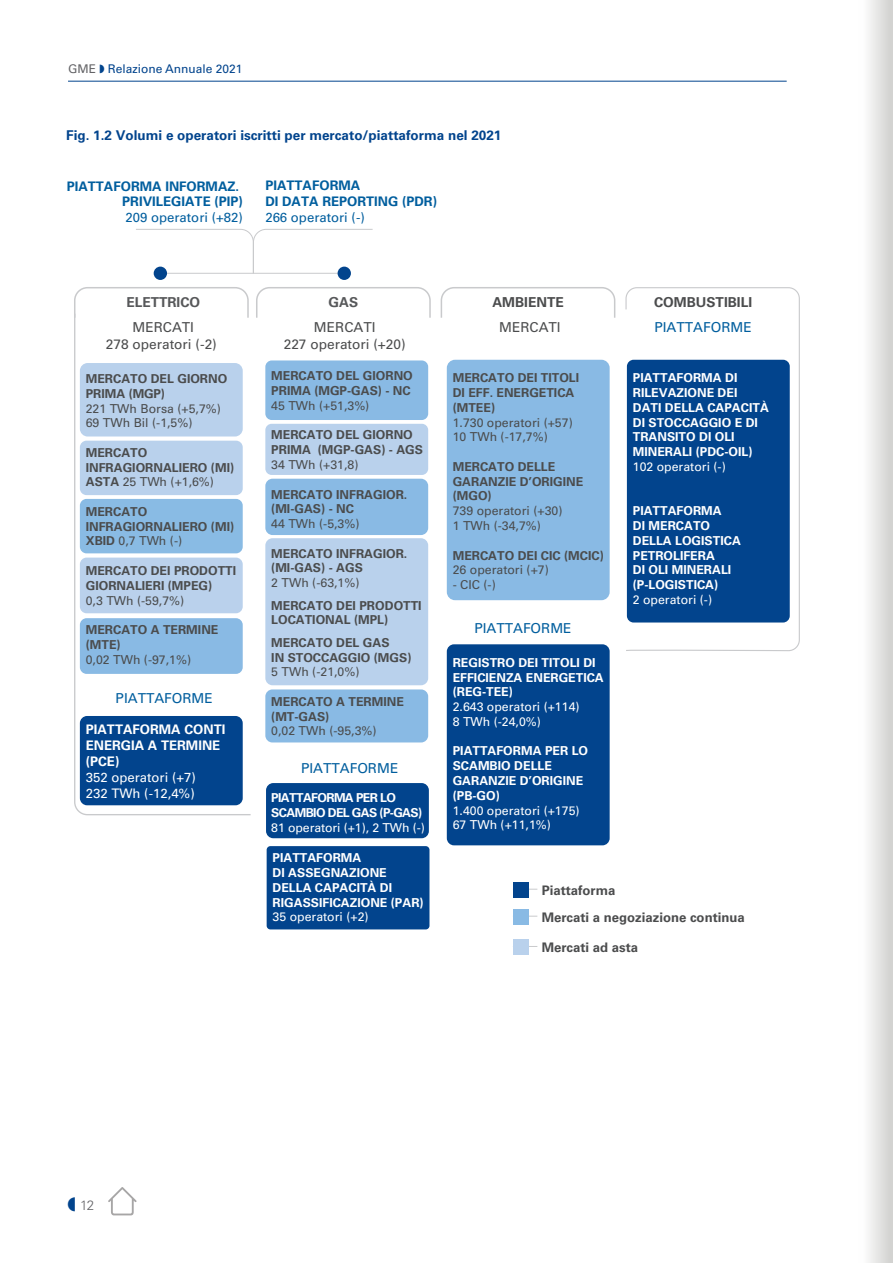
<style>
.page{position:relative;width:893px;height:1263px;background:#fff}
.page>*{position:absolute;margin:0;border:0;box-sizing:border-box;transform-origin:0 0}
.t1{font:13.65px/25px "Univers LT Std";color:#4b4c4d;text-align:center}
.t2{font:700 13.65px/25px "Univers LT Std";color:#4b4c4d;text-align:center}
.t3{font:13.65px "Univers LT Std";color:#005e9e}
.t4{font:700 13.65px/25px "Univers LT Std";color:#57585a;text-align:center}
.titolo_figure{font:700 13.5px "Univers LT Std";color:#02448d}
.t5{font:300 13.5px "Univers LT Std";color:#636366}
.t6{font:700 13.2px/15.8px "Univers LT Std";color:#005e9e}
.t7{font:700 13.2px/15.8px "Univers LT Std";color:#fff}
.t8{font:700 13.2px "Univers LT Std";color:#4b4c4d}
.t9{font:700 12.3px/14.7px "Univers LT Std";color:#4b4c4d}
.t10{font:700 12.3px/14.7px "Univers LT Std";color:#fff}
.t11{font:12.3px/14.7px "Univers LT Std";color:#4b4c4d}
.t12{font:700 12.3px/14.7px "Univers LT Std";letter-spacing:-.05em;color:#fff}
.t13{font:12px "Univers LT Std";color:#02448d}
.s1{color:#636366}
.s2{font-weight:400}
.s3{font-weight:400;color:#4b4c4d}
.s4{font-weight:700}
.s5{font-weight:700;color:#57585a}
.s6{font-weight:400;color:#005e9e}
</style>
<div class="page">
<hr style="left:68px;top:81px;width:719px;height:1px;background:#02448d">
<svg style="left:74px;top:319px;width:177px;height:497px"></svg>
<div style="left:80px;top:363px;width:163px;height:73px;background:#b9d1ec;border-radius:8px"></div>
<div style="left:80px;top:441px;width:163px;height:54px;background:#b9d1ec;border-radius:7px"></div>
<div style="left:80px;top:499px;width:163px;height:54px;background:#89bbe4;border-radius:7px"></div>
<div style="left:80px;top:558px;width:163px;height:55px;background:#bad1ec;border-radius:7px"></div>
<div style="left:80px;top:716px;width:163px;height:89px;background:#02448d;border-radius:7px"></div>
<svg style="left:74px;top:287px;width:175px;height:32px"></svg>
<div style="left:266px;top:783px;width:163px;height:55px;background:#02448d;border-radius:7px"></div>
<svg style="left:256px;top:287px;width:175px;height:31px"></svg>
<div style="left:265px;top:479px;width:163px;height:56px;background:#89bae4;border-radius:7px"></div>
<div style="left:265px;top:689px;width:163px;height:53px;background:#89bae4;border-radius:7px"></div>
<div style="left:265px;top:538px;width:163px;height:147px;background:#b9d1ec;border-radius:7px"></div>
<div style="left:265px;top:360px;width:163px;height:60px;background:#89bae4;border-radius:6px"></div>
<div style="left:265px;top:424px;width:163px;height:51px;background:#b9d1ec;border-radius:6px"></div>
<div style="left:154px;top:267px;width:13px;height:13px;background:#02448d;border-radius:50%"></div>
<div style="left:338px;top:267px;width:13px;height:13px;background:#02448d;border-radius:50%"></div>
<svg style="left:136px;top:229px;width:237px;height:45px"></svg>
<svg style="left:440px;top:287px;width:176px;height:31px"></svg>
<div style="left:447px;top:360px;width:163px;height:240px;background:#89bae4;border-radius:8px"></div>
<div style="left:447px;top:644px;width:163px;height:201px;background:#02448d;border-radius:7px"></div>
<svg style="left:625px;top:287px;width:175px;height:365px"></svg>
<div style="left:627px;top:360px;width:163px;height:262px;background:#02448d;border-radius:7px"></div>
<div style="left:267px;top:846px;width:162px;height:83px;background:#02448d;border-radius:4px"></div>
<div style="left:513px;top:909px;width:15px;height:15px;background:#89bae4"></div>
<div style="left:513px;top:939px;width:15px;height:16px;background:#b9d1ec"></div>
<div style="left:513px;top:882px;width:15px;height:16px;background:#02448d"></div>
<div style="left:859px;top:0;width:34px;height:1263px;background:linear-gradient(to right,#fff,#d1d1cf)"></div>
<svg style="left:108px;top:1187px;width:29px;height:28px"></svg>
<p class="t13" style="left:68px;top:62px;width:176px"><span class="s1">GME</span> ◗ Relazione Annuale 2021</p>
<p class="titolo_figure" style="left:66px;top:127px;width:437px">Fig. 1.2 Volumi e operatori iscritti per mercato/piattaforma nel 2021</p>
<p class="t6" style="left:122px;top:178px;width:122px;text-indent:-56px">PIATTAFORMA INFORMAZ.<br>PRIVILEGIATE (PIP)<br><span class="s2">209 operatori (+82)</span></p>
<p class="t6" style="left:265px;top:178px;width:173px">PIATTAFORMA<br>DI DATA REPORTING (PDR)<br><span class="s2">266 operatori (-)</span></p>
<p class="t4" style="left:126px;top:290px;width:75px">ELETTRICO<br><span class="s3">MERCATI</span></p>
<p class="t1" style="left:106px;top:331px;width:112px">278 operatori (-2)</p>
<p class="t11" style="left:86px;top:371px;width:143px"><span class="s4">MERCATO DEL GIORNO<br>PRIMA (MGP)<br></span>221 TWh Borsa (+5,7%)<br>69 TWh Bil (-1,5%)</p>
<p class="t9" style="left:86px;top:445px;width:150px">MERCATO<br>INFRAGIORNALIERO (MI)<br>ASTA <span class="s2">25 TWh (+1,6%)</span></p>
<p class="t9" style="left:86px;top:504px;width:150px">MERCATO<br>INFRAGIORNALIERO (MI)<br>XBID <span class="s2">0,7 TWh (-)</span></p>
<p class="t9" style="left:86px;top:563px;width:152px">MERCATO DEI PRODOTTI<br>GIORNALIERI (MPEG)<br><span class="s2">0,3 TWh (-59,7%)</span></p>
<p class="t9" style="left:86px;top:622px;width:134px">MERCATO A TERMINE (MTE)<br><span class="s2">0,02 TWh (-97,1%)</span></p>
<p class="t3" style="left:116px;top:690px;width:99px">PIATTAFORME</p>
<p class="t7" style="left:86px;top:722px;width:141px">PIATTAFORMA CONTI<br>ENERGIA A TERMINE (PCE)<br><span class="s2">352 operatori (+7)<br>232 TWh (-12,4%)</span></p>
<p class="t1" style="left:314px;top:290px;width:63px"><span class="s5">GAS<br></span>MERCATI</p>
<p class="t1" style="left:284px;top:331px;width:123px">227 operatori (+20)</p>
<p class="t9" style="left:271px;top:369px;width:143px">MERCATO DEL GIORNO<br>PRIMA (MGP-GAS) - NC<br><span class="s2">45 TWh (+51,3%)</span></p>
<p class="t9" style="left:271px;top:428px;width:153px">MERCATO DEL GIORNO<br>PRIMA (MGP-GAS) - AGS<br><span class="s2">34 TWh (+31,8)</span></p>
<p class="t9" style="left:271px;top:487px;width:138px">MERCATO INFRAGIOR. (MI-GAS) - NC<br><span class="s2">44 TWh (-5,3%)</span></p>
<p class="t9" style="left:271px;top:546px;width:138px">MERCATO INFRAGIOR. (MI-GAS) - AGS<br><span class="s2">2 TWh (-63,1%)</span></p>
<p class="t9" style="left:271px;top:598px;width:152px">MERCATO DEI PRODOTTI<br>LOCATIONAL (MPL)</p>
<p class="t9" style="left:271px;top:635px;width:142px">MERCATO DEL GAS<br>IN STOCCAGGIO (MGS)<br><span class="s2">5 TWh (-21,0%)</span></p>
<p class="t9" style="left:271px;top:694px;width:134px">MERCATO A TERMINE (MT-GAS)<br><span class="s2">0,02 TWh (-95,3%)</span></p>
<p class="t3" style="left:301px;top:760px;width:99px">PIATTAFORME</p>
<p class="t12" style="left:271px;top:791px;width:155px">PIATTAFORMA PER LO<br>SCAMBIO DEL GAS (P-GAS)<br><span class="s2">81 operatori (+1), 2 TWh (-)</span></p>
<p class="t10" style="left:273px;top:851px;width:153px">PIATTAFORMA<br>DI ASSEGNAZIONE<br>DELLA CAPACITÀ DI<br>RIGASSIFICAZIONE (PAR)<br><span class="s2">35 operatori (+2)</span></p>
<p class="t2" style="left:492px;top:290px;width:73px">AMBIENTE<br><span class="s2">MERCATI</span></p>
<p class="t9" style="left:453px;top:371px;width:128px">MERCATO DEI TITOLI<br>DI EFF. ENERGETICA (MTEE)<br><span class="s2">1.730 operatori (+57)<br>10 TWh (-17,7%)</span></p>
<p class="t9" style="left:453px;top:459px;width:132px">MERCATO DELLE<br>GARANZIE D’ORIGINE (MGO)<br><span class="s2">739 operatori (+30)<br>1 TWh (-34,7%)</span></p>
<p class="t9" style="left:453px;top:548px;width:153px">MERCATO DEI CIC (MCIC)<br><span class="s2">26 operatori (+7)</span></p>
<p class="t11" style="left:453px;top:577px;width:45px">- CIC (-)</p>
<p class="t3" style="left:474px;top:620px;width:99px">PIATTAFORME</p>
<p class="t10" style="left:453px;top:655px;width:153px">REGISTRO DEI TITOLI DI<br>EFFICIENZA ENERGETICA (REG-TEE)<br><span class="s2">2.643 operatori (+114)<br>8 TWh (-24,0%)</span></p>
<p class="t10" style="left:453px;top:744px;width:137px">PIATTAFORMA PER LO<br>SCAMBIO DELLE<br>GARANZIE D’ORIGINE (PB-GO)<br><span class="s2">1.400 operatori (+175)<br>67 TWh (+11,1%)</span></p>
<p class="t2" style="left:654px;top:290px;width:100px;text-align:left">COMBUSTIBILI<br><span class="s6">PIATTAFORME</span></p>
<p class="t10" style="left:633px;top:371px;width:138px">PIATTAFORMA DI<br>RILEVAZIONE DEI<br>DATI DELLA CAPACITÀ<br>DI STOCCAGGIO E DI<br>TRANSITO DI OLI<br>MINERALI (PDC-OIL)<br><span class="s2">102 operatori (-)</span></p>
<p class="t10" style="left:633px;top:504px;width:110px">PIATTAFORMA<br>DI MERCATO<br>DELLA LOGISTICA<br>PETROLIFERA<br>DI OLI MINERALI (P-LOGISTICA)<br><span class="s2">2 operatori (-)</span></p>
<p class="t8" style="left:542px;top:882px;width:75px">Piattaforma</p>
<p class="t8" style="left:542px;top:909px;width:205px">Mercati a negoziazione continua</p>
<p class="t8" style="left:542px;top:939px;width:98px">Mercati ad asta</p>
<p class="t5" style="left:80px;top:1197px;width:16px">12</p>
</div>
